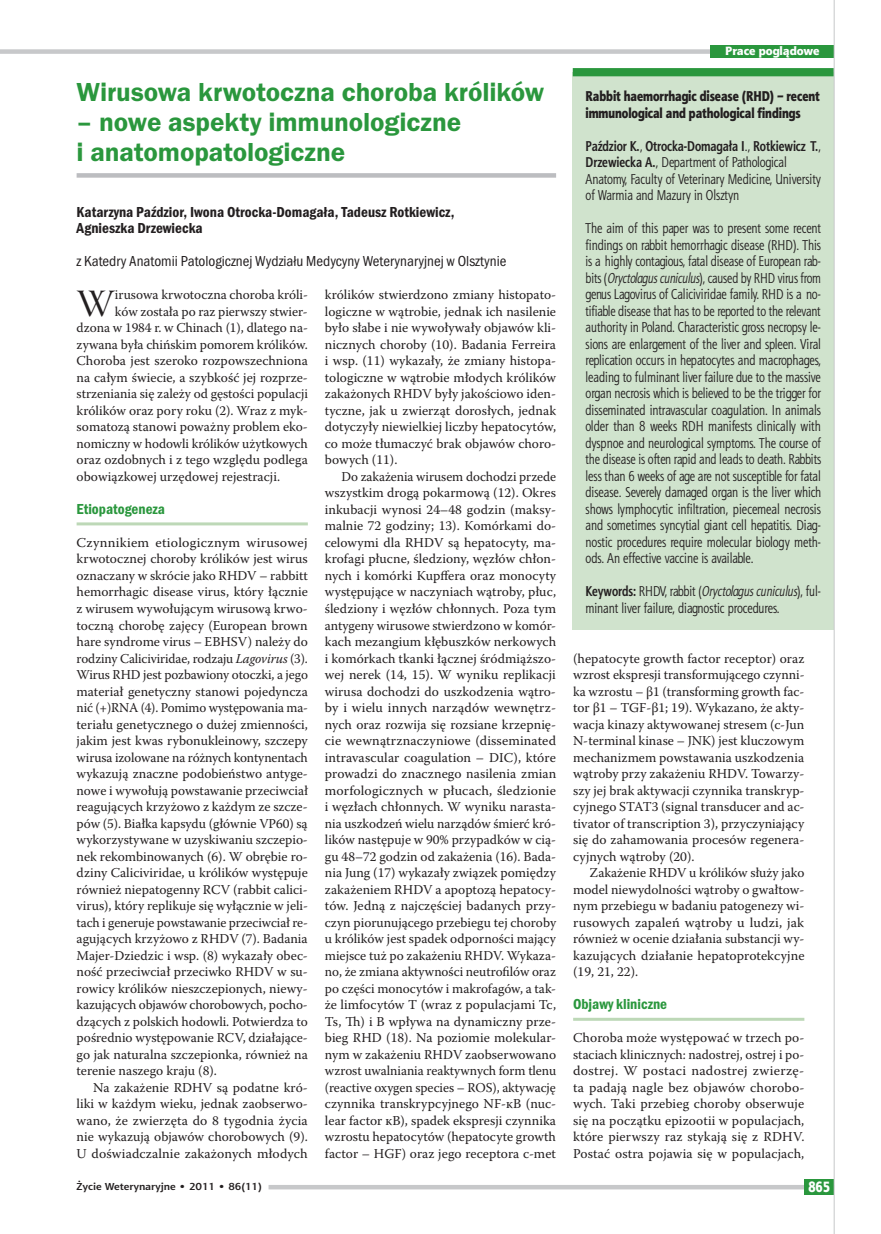
<style>
.page{position:relative;width:881px;height:1234px;background:#fff}
.page>*{position:absolute;margin:0;border:0;box-sizing:border-box;transform-origin:0 0}
.t1{font:38.55px "Warnock Pro Disp";color:#231f20}
.t2{font:600 27px/30px "Franklin Gothic Itc TEE Dm";letter-spacing:-.005em;color:#2a973d}
.t3{font:15px/16.5px "Franklin Got Itc TOT Dem Con";color:#231f20}
.t4{font:15px "Franklin Got Itc TOT Boo Con";color:#231f20}
.t5{font:15px "Franklin Got Itc TOT Dem Con";color:#2a973d}
.t6{font:15px "Aerton Cnd EFN Black";color:#fff}
.t7{font:14.25px/16.5px "Aerton Cnd EFN";color:#231f20}
.t8{font:14.25px/16.5px "Aerton Cnd EFN Black";color:#231f20}
.t9{font:13.5px/16.5px "Warnock Pro";color:#231f20;text-align:justify}
.t10{font:12px "Aerton EFN Black";color:#fff}
.t11{font:700 10.2px "Aerton EFN";color:#231f20;scale:1.11 1}
.s1{font-style:italic}
.s2{font-weight:700}
</style>
<div class="page">
<hr style="left:77px;top:522px;width:231px;height:3px;background:#bdd8b7">
<hr style="left:573px;top:1017px;width:231px;height:3px;background:#bdd8b7">
<div style="left:572px;top:72px;width:261px;height:557px;background:#d0e3cd"></div>
<div style="left:572px;top:68px;width:261px;height:8px;background:#2a973d"></div>
<div style="left:77px;top:173px;width:479px;height:5px;background:#bcbdc0"></div>
<div style="left:0;top:49px;width:833px;height:5px;background:#c7c8ca"></div>
<div style="left:710px;top:45px;width:123px;height:13px;background:#2a973d"></div>
<div style="left:268px;top:1184px;width:565px;height:5px;background:#c7c8ca"></div>
<div style="left:804px;top:1178px;width:29px;height:15px;background:#2a973d"></div>
<hr style="left:833px;top:0;width:1px;height:1233px;background:#c7c8ca">
<h2 class="t2" style="left:77px;top:77px;width:469px">Wirusowa krwotoczna choroba królików</h2>
<h2 class="t2" style="left:77px;top:107px;width:386px">– nowe aspekty immunologiczne i anatomopatologiczne</h2>
<p class="t3" style="left:77px;top:203px;width:379px">Katarzyna Paździor, Iwona Otrocka-Domagała, Tadeusz Rotkiewicz,<br>Agnieszka Drzewiecka</p>
<p class="t4" style="left:77px;top:253px;width:431px">z Katedry Anatomii Patologicznej Wydziału Medycyny Weterynaryjnej w Olsztynie</p>
<h1 class="t1" style="left:77px;top:282px;width:40px">W</h1>
<p class="t9" style="left:115px;top:286px;width:194px">irusowa krwotoczna choroba króli-</p>
<p class="t9" style="left:115px;top:303px;width:194px">ków została po raz pierwszy stwier-</p>
<p class="t9" style="left:77px;top:319px;width:233px">dzona w 1984 r. w Chinach (1), dlatego na-</p>
<p class="t9" style="left:77px;top:336px;width:232px">zywana była chińskim pomorem królików.</p>
<p class="t9" style="left:77px;top:352px;width:233px">Choroba jest szeroko rozpowszechniona</p>
<p class="t9" style="left:77px;top:369px;width:233px">na całym świecie, a szybkość jej rozprze-</p>
<p class="t9" style="left:77px;top:385px;width:233px">strzeniania się zależy od gęstości populacji</p>
<p class="t9" style="left:77px;top:402px;width:233px">królików oraz pory roku (2). Wraz z myk-</p>
<p class="t9" style="left:77px;top:418px;width:233px">somatozą stanowi poważny problem eko-</p>
<p class="t9" style="left:77px;top:435px;width:232px">nomiczny w hodowli królików użytkowych</p>
<p class="t9" style="left:77px;top:451px;width:233px">oraz ozdobnych i z tego względu podlega</p>
<p class="t9" style="left:77px;top:468px;width:205px">obowiązkowej urzędowej rejestracji.</p>
<p class="t5" style="left:77px;top:500px;width:90px">Etiopatogeneza</p>
<p class="t9" style="left:77px;top:534px;width:233px">Czynnikiem etiologicznym wirusowej krwotocznej choroby królików jest wirus oznaczany w skrócie jako RHDV – rabbitt hemorrhagic disease virus, który łącznie z wirusem wywołującym wirusową krwo&shy;toczną chorobę zajęcy (European brown hare syndrome virus – EBHSV) należy do rodziny Caliciviridae, rodzaju <span class="s1">Lagovirus</span> (3).<br>Wirus RHD jest pozbawiony otoczki, a jego materiał genetyczny stanowi pojedyncza nić (+)RNA (4). Pomimo występowania ma&shy;teriału genetycznego o dużej zmienności, jakim jest kwas rybonukleinowy, szczepy wirusa izolowane na różnych kontynentach wykazują znaczne podobieństwo antyge&shy;nowe i wywołują powstawanie przeciwciał reagujących krzyżowo z każdym ze szcze&shy;pów (5). Białka kapsydu (głównie VP60) są wykorzystywane w uzyskiwaniu szczepio&shy;nek rekombinowanych (6). W obrębie ro&shy;dziny Caliciviridae, u królików występuje również niepatogenny RCV (rabbit calici&shy;virus), który replikuje się wyłącznie w jeli&shy;tach i generuje powstawanie przeciwciał re&shy;agujących krzyżowo z RHDV (7). Badania Majer-Dziedzic i wsp. (8) wykazały obec&shy;ność przeciwciał przeciwko RHDV w su&shy;rowicy królików nieszczepionych, niewy&shy;kazujących objawów chorobowych, pocho&shy;dzących z polskich hodowli. Potwierdza to pośrednio występowanie RCV, działające&shy;go jak naturalna szczepionka, również na terenie naszego kraju (8).</p>
<p class="t9" style="left:77px;top:1078px;width:233px;text-indent:16px">Na zakażenie RDHV są podatne kró&shy;liki w każdym wieku, jednak zaobserwo&shy;wano, że zwierzęta do 8 tygodnia życia nie wykazują objawów chorobowych (9).<br>U doświadczalnie zakażonych młodych</p>
<p class="t9" style="left:325px;top:286px;width:233px">królików stwierdzono zmiany histopato&shy;logiczne w wątrobie, jednak ich nasilenie było słabe i nie wywoływały objawów kli&shy;nicznych choroby (10). Badania Ferreira i wsp. (11) wykazały, że zmiany histopa&shy;tologiczne w wątrobie młodych królików zakażonych RHDV były jakościowo iden&shy;tyczne, jak u zwierząt dorosłych, jednak dotyczyły niewielkiej liczby hepatocytów, co może tłumaczyć brak objawów choro&shy;bowych (11).</p>
<p class="t9" style="left:325px;top:468px;width:233px;text-indent:16px">Do zakażenia wirusem dochodzi przede wszystkim drogą pokarmową (12). Okres inkubacji wynosi 24–48 godzin (maksy&shy;malnie 72 godziny; 13). Komórkami do&shy;celowymi dla RHDV są hepatocyty, ma&shy;krofagi płucne, śledziony, węzłów chłon&shy;nych i komórki Kupffera oraz monocyty występujące w naczyniach wątroby, płuc, śledziony i węzłów chłonnych. Poza tym antygeny wirusowe stwierdzono w komór&shy;kach mezangium kłębuszków nerkowych i komórkach tkanki łącznej śródmiąższo&shy;wej nerek (14, 15). W wyniku replikacji wirusa dochodzi do uszkodzenia wątro&shy;by i wielu innych narządów wewnętrz&shy;nych oraz rozwija się rozsiane krzepnię&shy;cie wewnątrznaczyniowe (disseminated intravascular coagulation – DIC), które prowadzi do znacznego nasilenia zmian morfologicznych w płucach, śledzionie i węzłach chłonnych. W wyniku narasta&shy;nia uszkodzeń wielu narządów śmierć kró&shy;lików następuje w 90% przypadków w cią&shy;gu 48–72 godzin od zakażenia (16). Bada&shy;nia Jung (17) wykazały związek pomiędzy zakażeniem RHDV a apoptozą hepatocy&shy;tów. Jedną z najczęściej badanych przy&shy;czyn piorunującego przebiegu tej choroby u królików jest spadek odporności mający miejsce tuż po zakażeniu RHDV. Wykaza&shy;no, że zmiana aktywności neutrofilów oraz po części monocytów i makrofagów, a tak&shy;że limfocytów T (wraz z populacjami Tc, Ts, Th) i B wpływa na dynamiczny prze&shy;bieg RHD (18). Na poziomie molekular&shy;nym w zakażeniu RHDV zaobserwowano wzrost uwalniania reaktywnych form tlenu (reactive oxygen species – ROS), aktywację czynnika transkrypcyjnego NF-кB (nuc&shy;lear factor кB), spadek ekspresji czynnika wzrostu hepatocytów (hepatocyte growth factor – HGF) oraz jego receptora c-met</p>
<p class="t10" style="left:725px;top:43px;width:96px">Prace poglądowe</p>
<p class="t8" style="left:585px;top:88px;width:236px">Rabbit haemorrhagic disease (RHD) – recent immunological and pathological findings</p>
<p class="t7" style="left:585px;top:137px;width:237px"><span class="s2">Paździor K.</span>, <span class="s2">Otrocka-Domagała I</span>., <span class="s2">Rotkiewicz T.</span>, <span class="s2">Drzewiecka A.</span>, Department of Pathological Anatomy, Faculty of Veterinary Medicine, University of Warmia and Mazury in Olsztyn</p>
<p class="t7" style="left:585px;top:220px;width:237px;text-align:justify">The aim of this paper was to present some recent findings on rabbit hemorrhagic disease (RHD). This is a highly contagious, fatal disease of European rab&shy;bits (<span class="s1">Oryctolagus cuniculus</span>), caused by RHD virus from genus Lagovirus of Caliciviridae family. RHD is a no&shy;tifiable disease that has to be reported to the relevant authority in Poland. Characteristic gross necropsy le&shy;sions are enlargement of the liver and spleen. Viral replication occurs in hepatocytes and macrophages, leading to fulminant liver failure due to the massive organ necrosis which is believed to be the trigger for disseminated intravascular coagulation. In animals older than 8 weeks RDH manifests clinically with dyspnoe and neurological symptoms. The course of the disease is often rapid and leads to death. Rabbits less than 6 weeks of age are not susceptible for fatal disease. Severely damaged organ is the liver which shows lymphocytic infiltration, piecemeal necrosis and sometimes syncytial giant cell hepatitis. Diag&shy;nostic procedures require molecular biology meth&shy;ods. An effective vaccine is available.</p>
<p class="t7" style="left:585px;top:583px;width:237px"><span class="s2">Keywords:</span> RHDV, rabbit (<span class="s1">Oryctolagus cuniculus</span>), ful&shy;minant liver failure, diagnostic procedures.</p>
<p class="t9" style="left:573px;top:649px;width:233px">(hepatocyte growth factor receptor) oraz wzrost ekspresji transformującego czynni&shy;ka wzrostu – β1 (transforming growth fac&shy;tor β1 – TGF-β1; 19). Wykazano, że akty&shy;wacja kinazy aktywowanej stresem (c-Jun N-terminal kinase – JNK) jest kluczowym mechanizmem powstawania uszkodzenia wątroby przy zakażeniu RHDV. Towarzy&shy;szy jej brak aktywacji czynnika transkryp&shy;cyjnego STAT3 (signal transducer and ac&shy;tivator of transcription 3), przyczyniający się do zahamowania procesów regenera&shy;cyjnych wątroby (20).</p>
<p class="t9" style="left:573px;top:864px;width:233px;text-indent:16px">Zakażenie RHDV u królików służy jako model niewydolności wątroby o gwałtow&shy;nym przebiegu w badaniu patogenezy wi&shy;rusowych zapaleń wątroby u ludzi, jak również w ocenie działania substancji wy&shy;kazujących działanie hepatoprotekcyjne (19, 21, 22).</p>
<p class="t5" style="left:573px;top:995px;width:95px">Objawy kliniczne</p>
<p class="t9" style="left:573px;top:1029px;width:233px">Choroba może występować w trzech po&shy;staciach klinicznych: nadostrej, ostrej i po&shy;dostrej. W postaci nadostrej zwierzę&shy;ta padają nagle bez objawów chorobo&shy;wych. Taki przebieg choroby obserwuje się na początku epizootii w populacjach, które pierwszy raz stykają się z RDHV.<br>Postać ostra pojawia się w populacjach,</p>
<p class="t11" style="left:77px;top:1180px;width:168px">Życie Weterynaryjne • 2011 • 86(11)</p>
<p class="t6" style="left:808px;top:1177px;width:23px">865</p>
</div>
